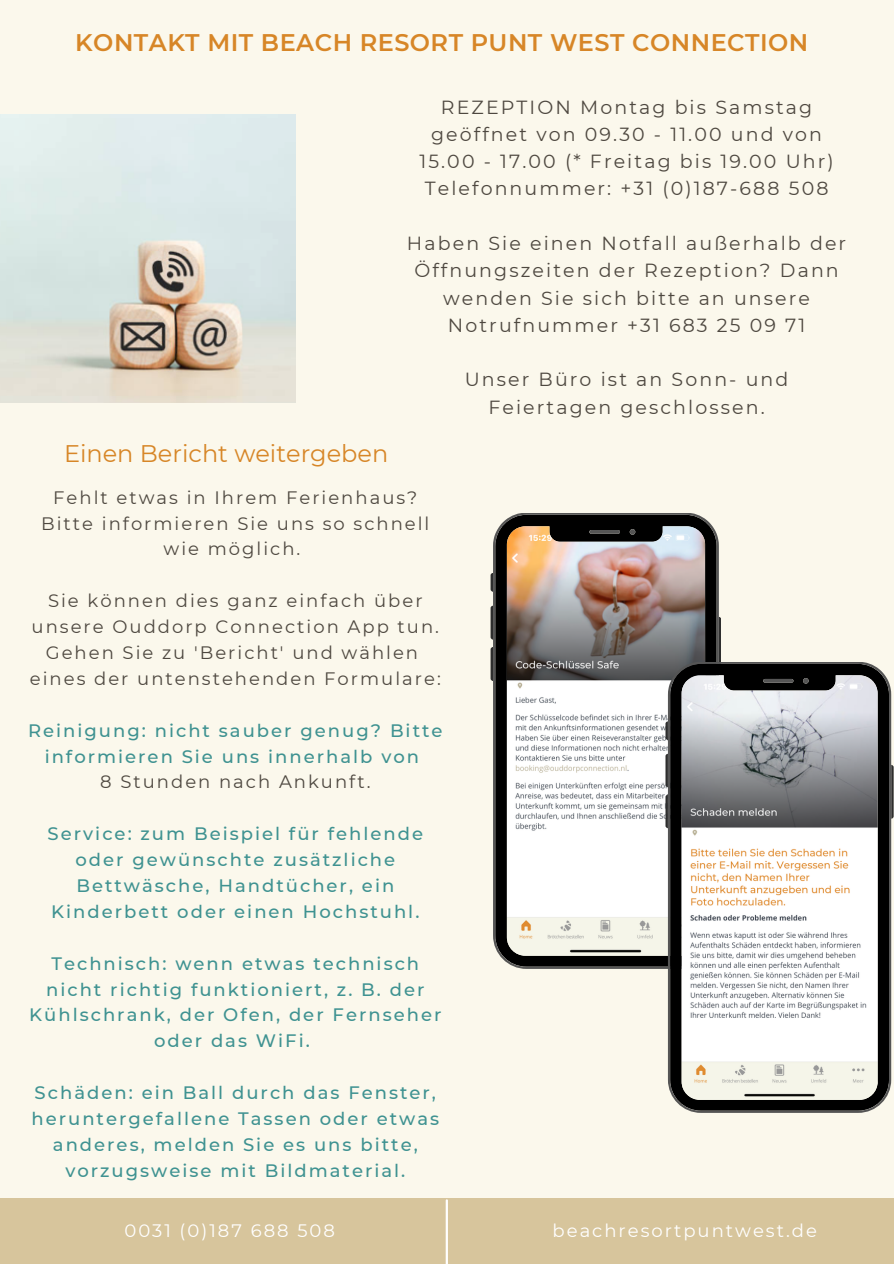
<style>
.page{position:relative;width:894px;height:1264px;background:#fff}
.page>*{position:absolute;margin:0;border:0;box-sizing:border-box;transform-origin:0 0}
.t1{font:600 24px "Montserrat";letter-spacing:.02em;color:#d78627}
.t2{font:24px "Montserrat";color:#d78627}
.t3{font:18.9px/27.3px "Montserrat";letter-spacing:.11em;color:#4e4840;text-align:center}
.t4{font:500 18px/25.8px "Montserrat";letter-spacing:.11em;color:#3f9291;text-align:center}
.t5{font:18px/25.8px "Montserrat";letter-spacing:.11em;color:#4e4840;text-align:center}
.t6{font:18px "Montserrat";letter-spacing:.11em;color:#fff}
</style>
<div class="page">
<div style="left:0;top:0;width:893px;height:1263px;background:#fbf8ec"></div>
<div style="left:0;top:1198px;width:893px;height:65px;background:#d7c59c"></div>
<hr style="left:445px;top:1200px;width:3px;height:63px;background:#fff">
<img style="left:0;top:114px;width:295px;height:288px">
<svg style="left:490px;top:573px;width:3px;height:18px"></svg>
<svg style="left:490px;top:605px;width:3px;height:34px"></svg>
<svg style="left:490px;top:647px;width:3px;height:34px"></svg>
<svg style="left:718px;top:617px;width:3px;height:44px"></svg>
<img style="left:493px;top:513px;width:225px;height:455px">
<svg style="left:665px;top:721px;width:2px;height:19px"></svg>
<svg style="left:665px;top:753px;width:2px;height:34px"></svg>
<svg style="left:665px;top:794px;width:2px;height:34px"></svg>
<svg style="left:890px;top:764px;width:3px;height:54px"></svg>
<svg style="left:667px;top:661px;width:223px;height:451px;background:#b3b2b1"></svg>
<p class="t1" style="left:75px;top:28px;width:734px">KONTAKT MIT BEACH RESORT PUNT WEST CONNECTION</p>
<p class="t3" style="left:419px;top:93px;width:416px">REZEPTION Montag bis Samstag geöffnet von 09.30 - 11.00 und von 15.00 - 17.00 (* Freitag bis 19.00 Uhr)<br>Telefonnummer: +31 (0)187-688 508</p>
<p class="t3" style="left:407px;top:229px;width:440px">Haben Sie einen Notfall außerhalb der Öffnungszeiten der Rezeption? Dann wenden Sie sich bitte an unsere Notrufnummer +31 683 25 09 71</p>
<p class="t2" style="left:64px;top:439px;width:326px">Einen Bericht weitergeben</p>
<p class="t5" style="left:41px;top:484px;width:389px">Fehlt etwas in Ihrem Ferienhaus?<br>Bitte informieren Sie uns so schnell wie möglich.</p>
<p class="t5" style="left:30px;top:588px;width:412px">Sie können dies ganz einfach über unsere Ouddorp Connection App tun.<br>Gehen Sie zu 'Bericht' und wählen eines der untenstehenden Formulare:</p>
<p class="t4" style="left:28px;top:717px;width:416px">Reinigung: nicht sauber genug? Bitte informieren Sie uns innerhalb von</p>
<h3 class="t5" style="left:100px;top:769px;width:272px">8 Stunden nach Ankunft.</h3>
<h3 class="t4" style="left:48px;top:820px;width:377px">Service: zum Beispiel für fehlende oder gewünschte zusätzliche<br>Bettwäsche, Handtücher, ein<br>Kinderbett oder einen Hochstuhl.</h3>
<h3 class="t4" style="left:29px;top:950px;width:413px">Technisch: wenn etwas technisch nicht richtig funktioniert, z. B. der<br>Kühlschrank, der Ofen, der Fernseher oder das WiFi.</h3>
<p class="t4" style="left:31px;top:1079px;width:409px">Schäden: ein Ball durch das Fenster, heruntergefallene Tassen oder etwas anderes, melden Sie es uns bitte, vorzugsweise mit Bildmaterial.</p>
<p class="t3" style="left:464px;top:366px;width:325px">Unser Büro ist an Sonn- und<br>Feiertagen geschlossen.</p>
<p class="t6" style="left:124px;top:1219px;width:212px">0031 (0)187 688 508</p>
<h2 class="t6" style="left:552px;top:1219px;width:266px">beachresortpuntwest.de</h2>
</div>
